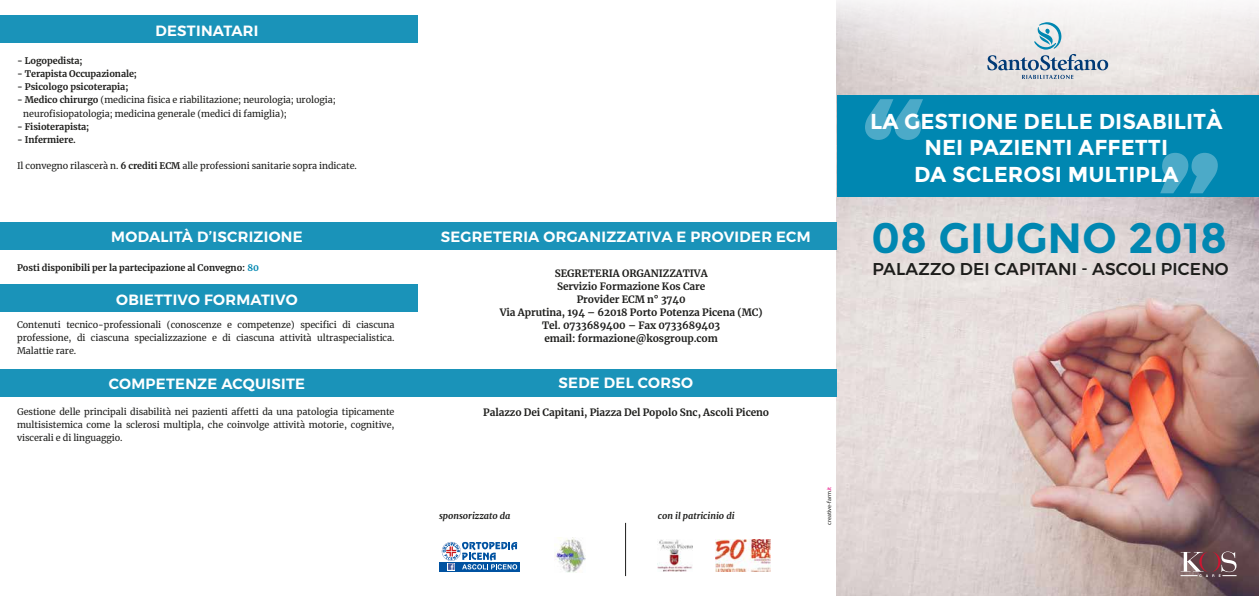
<style>
.page{position:relative;width:1259px;height:596px;background:#fff}
.page>*{position:absolute;margin:0;border:0;box-sizing:border-box;transform-origin:0 0}
.t1{font:700 42.3px "Montserrat";color:#0087b1}
.t2{font:700 21.6px/26.6px "Montserrat";color:#fff;text-align:center}
.t3{font:500 17px "Montserrat";letter-spacing:.01em;color:#1d1d1b}
.t4{font:600 14.8px "Montserrat";letter-spacing:.02em;color:#fff}
.t5{font:700 10px/13px "Merriweather";letter-spacing:-.005em;color:#1d1d1b;text-align:center}
.t6{font:9px/13px "Merriweather";letter-spacing:-.005em;color:#1d1d1b;text-align:justify}
.t7{font:700 9px "Merriweather";letter-spacing:-.005em;color:#1d1d1b}
.t8{font:italic 700 9px "Merriweather";color:#1d1d1b}
.t9{font:6px "Myriad Pro";color:#1d1d1b}
.s1{font-weight:700}
.s2{color:#0087b1}
.s3{color:#e6007d}
</style>
<div class="page">
<img style="left:836px;top:79px;width:423px;height:116px">
<img style="left:836px;top:195px;width:423px;height:400px">
<svg style="left:836px;top:0;width:423px;height:79px"></svg>
<div style="left:0;top:222px;width:836px;height:27px;background:#1a93b9"></div>
<div style="left:0;top:16px;width:418px;height:27px;background:#1a93b9"></div>
<div style="left:414px;top:369px;width:422px;height:27px;background:#1a93b9"></div>
<div style="left:0;top:284px;width:418px;height:28px;background:#1a93b9"></div>
<div style="left:0;top:369px;width:418px;height:27px;background:#1a93b9"></div>
<svg style="left:987px;top:22px;width:121px;height:57px;background:#cbd2d9"></svg>
<div style="left:837px;top:96px;width:422px;height:101px;background:#0087b1"></div>
<svg style="left:1160px;top:153px;width:57px;height:40px"></svg>
<svg style="left:865px;top:99px;width:58px;height:41px"></svg>
<svg style="left:1180px;top:551px;width:56px;height:25px"></svg>
<img style="left:715px;top:539px;width:55px;height:32px">
<img style="left:658px;top:539px;width:34px;height:32px">
<img style="left:554px;top:537px;width:31px;height:35px">
<svg style="left:439px;top:562px;width:81px;height:9px"></svg>
<svg style="left:442px;top:541px;width:75px;height:28px"></svg>
<hr style="left:625px;top:522px;width:1px;height:53px;background:#1d1d1b">
<h3 class="t4" style="left:155px;top:19px;width:105px">DESTINATARI</h3>
<p class="t7" style="left:17px;top:55px;width:67px">- Logopedista;</p>
<p class="t7" style="left:17px;top:68px;width:121px">- Terapista Occupazionale;</p>
<p class="t7" style="left:17px;top:81px;width:113px">- Psicologo psicoterapia;</p>
<p class="t6" style="left:23px;top:93px;width:314px;text-indent:-6px"><span class="s1">- Medico chirurgo</span> (medicina fisica e riabilitazione; neurologia; urologia; neurofisiopatologia; medicina generale (medici di famiglia);</p>
<p class="t7" style="left:17px;top:120px;width:74px">- Fisioterapista;</p>
<p class="t7" style="left:17px;top:133px;width:60px">- Infermiere.</p>
<p class="t6" style="left:17px;top:158px;width:341px">Il convegno rilascerà n. <span class="s1">6 crediti ECM</span> alle professioni sanitarie sopra indicate.</p>
<h3 class="t4" style="left:111px;top:224px;width:193px">MODALITÀ D’ISCRIZIONE</h3>
<p class="t7" style="left:17px;top:261px;width:243px">Posti disponibili per la partecipazione al Convegno: <span class="s2">80</span></p>
<h3 class="t4" style="left:116px;top:288px;width:183px">OBIETTIVO FORMATIVO</h3>
<p class="t6" style="left:17px;top:317px;width:379px">Contenuti tecnico-professionali (conoscenze e competenze) specifici di ciascuna professione, di ciascuna specializzazione e di ciascuna attività ultraspecialistica.<br>Malattie rare.</p>
<h3 class="t4" style="left:109px;top:371px;width:198px">COMPETENZE ACQUISITE</h3>
<p class="t6" style="left:17px;top:405px;width:379px">Gestione delle principali disabilità nei pazienti affetti da una patologia tipicamente multisistemica come la sclerosi multipla, che coinvolge attività motorie, cognitive, viscerali e di linguaggio.</p>
<h3 class="t4" style="left:441px;top:224px;width:371px">SEGRETERIA ORGANIZZATIVA E PROVIDER ECM</h3>
<p class="t5" style="left:500px;top:266px;width:264px">SEGRETERIA ORGANIZZATIVA<br>Servizio Formazione Kos Care<br>Provider ECM n° 3740<br>Via Aprutina, 194 – 62018 Porto Potenza Picena (MC)<br>Tel. 0733689400 – Fax 0733689403<br>email: formazione@kosgroup.com</p>
<h3 class="t4" style="left:558px;top:371px;width:136px">SEDE DEL CORSO</h3>
<p class="t5" style="left:483px;top:405px;width:287px">Palazzo Dei Capitani, Piazza Del Popolo Snc, Ascoli Piceno</p>
<p class="t8" style="left:439px;top:509px;width:73px">sponsorizzato da</p>
<p class="t8" style="left:658px;top:509px;width:78px">con il patricinio di</p>
<p class="t9" style="left:825px;top:524px;width:39px;rotate:-90deg">creative-farm<span class="s3">.it</span></p>
<h2 class="t2" style="left:870px;top:108px;width:354px">LA GESTIONE DELLE DISABILITÀ<br>NEI PAZIENTI AFFETTI<br>DA SCLEROSI MULTIPLA</h2>
<h1 class="t1" style="left:871px;top:213px;width:358px">08 GIUGNO 2018</h1>
<h3 class="t3" style="left:872px;top:256px;width:358px">PALAZZO DEI CAPITANI - ASCOLI PICENO</h3>
</div>
